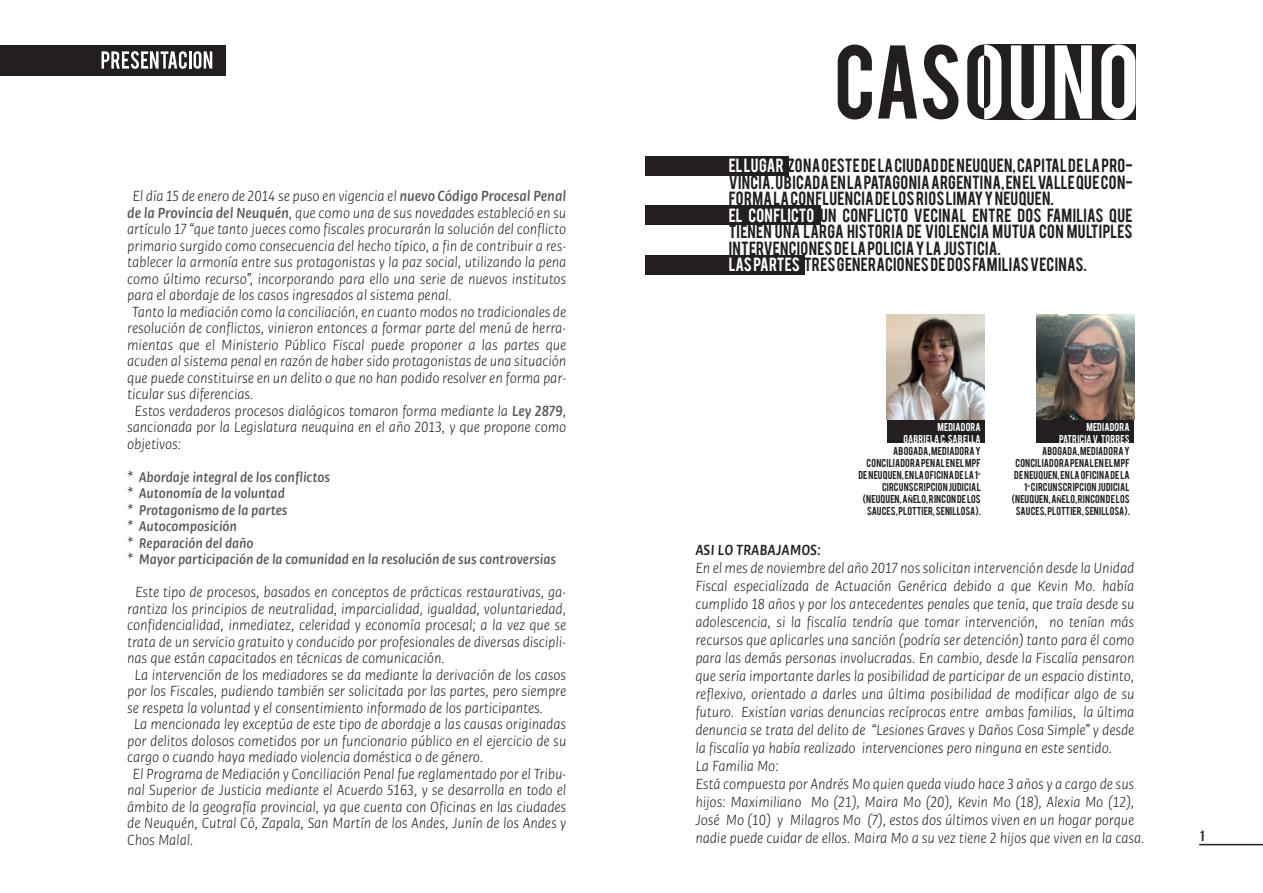
<style>
.page{position:relative;width:1263px;height:893px;background:#fff}
.page>*{position:absolute;margin:0;border:0;box-sizing:border-box;transform-origin:0 0}
.t1{font:italic 300 15.75px/18px "Bulo Rounded";color:#231f20}
.t2{font:italic 500 15.75px "Bulo Rounded";color:#231f20}
.t3{font:15px/16.5px "Bebas";letter-spacing:.015em;color:#231f20}
.t4{font:italic 500 15px/16.5px "Bulo Rounded";color:#57585a}
.t5{font:700 15px "Bebas Neue";color:#231f20}
.t6{font:9px/12px "Bebas";letter-spacing:.02em;color:#231f20;text-align:right}
.t7{font:9px/12px "Bebas";letter-spacing:.02em;color:#fff;text-align:right}
.s1{color:#fff}
.s2{font-weight:500;color:#57585a}
.s3{font-family:"Myriad Pro"}
.s4{font-family:"Arial Narrow";font-weight:700}
</style>
<div class="page">
<div style="left:0;top:45px;width:225px;height:30px;background:#231f20"></div>
<svg style="left:102px;top:51px;width:110px;height:18px"></svg>
<div style="left:887px;top:419px;width:97px;height:24px;background:#231f20"></div>
<hr style="left:1199px;top:844px;width:64px;height:1px;background:#231f20">
<div style="left:645px;top:255px;width:160px;height:19px;background:#231f20"></div>
<div style="left:645px;top:205px;width:175px;height:20px;background:#231f20"></div>
<div style="left:645px;top:156px;width:144px;height:20px;background:#231f20"></div>
<div style="left:984px;top:44px;width:151px;height:75px;background:#231f20"></div>
<svg style="left:838px;top:45px;width:34px;height:74px"></svg>
<svg style="left:878px;top:45px;width:39px;height:74px"></svg>
<svg style="left:923px;top:44px;width:35px;height:75px"></svg>
<svg style="left:1011px;top:45px;width:34px;height:74px"></svg>
<svg style="left:1055px;top:45px;width:37px;height:74px"></svg>
<svg style="left:1101px;top:44px;width:34px;height:75px"></svg>
<svg style="left:967px;top:44px;width:34px;height:75px"></svg>
<img style="left:887px;top:314px;width:97px;height:105px">
<div style="left:1036px;top:419px;width:98px;height:24px;background:#231f20"></div>
<img style="left:1036px;top:314px;width:98px;height:105px">
<p class="t3" style="left:729px;top:157px;width:405px"><span class="s1">EL LUGAR</span> ZONA OESTE DE LA CIUDAD DE NEUQUEN, CAPITAL DE LA PRO-VINCIA. UBICADA EN LA PATAGONIA ARGENTINA, EN EL VALLE QUE CON-FORMA LA CONFLUENCIA DE LOS RIOS LIMAY Y NEUQUEN.<br><span class="s1">EL CONFLICTO</span> UN CONFLICTO VECINAL ENTRE DOS FAMILIAS QUE TIENEN UNA LARGA HISTORIA DE VIOLENCIA MUTUA CON MULTIPLES INTERVENCIONES DE LA POLICIA Y LA JUSTICIA.<br><span class="s1">LAS PARTES</span> TRES GENERACIONES DE DOS FAMILIAS VECINAS.</p>
<p class="t1" style="left:132px;top:187px;width:435px">El día 15 de enero de 2014 se puso en vigencia el <span class="s2">nuevo Código Procesal Penal</span></p>
<p class="t1" style="left:127px;top:203px;width:440px"><span class="s2">de la Provincia del Neuquén</span>, que como una de sus novedades estableció en su</p>
<p class="t1" style="left:127px;top:220px;width:440px">artículo 17 “que tanto jueces como fiscales procurarán la solución del conflicto</p>
<p class="t1" style="left:127px;top:236px;width:441px">primario surgido como consecuencia del hecho típico, a fin de contribuir a res-</p>
<p class="t1" style="left:127px;top:253px;width:441px">tablecer la armonía entre sus protagonistas y la paz social, utilizando la pena</p>
<p class="t1" style="left:127px;top:269px;width:441px">como último recurso”, incorporando para ello una serie de nuevos institutos</p>
<p class="t1" style="left:127px;top:286px;width:326px">para el abordaje de los casos ingresados al sistema penal.</p>
<p class="t1" style="left:132px;top:302px;width:435px">Tanto la mediación como la conciliación, en cuanto modos no tradicionales de</p>
<p class="t1" style="left:127px;top:319px;width:440px">resolución de conflictos, vinieron entonces a formar parte del menú de herra-</p>
<p class="t1" style="left:127px;top:335px;width:440px">mientas que el Ministerio Público Fiscal puede proponer a las partes que</p>
<p class="t1" style="left:127px;top:352px;width:440px">acuden al sistema penal en razón de haber sido protagonistas de una situación</p>
<p class="t1" style="left:127px;top:368px;width:441px">que puede constituirse en un delito o que no han podido resolver en forma par-</p>
<p class="t1" style="left:127px;top:385px;width:128px">ticular sus diferencias.</p>
<p class="t1" style="left:135px;top:401px;width:433px">Estos verdaderos procesos dialógicos tomaron forma mediante la <span class="s2">Ley 2879</span>,</p>
<p class="t1" style="left:127px;top:418px;width:440px">sancionada por la Legislatura neuquina en el año 2013, y que propone como</p>
<p class="t1" style="left:127px;top:434px;width:56px">objetivos:</p>
<p class="t4" style="left:127px;top:468px;width:430px">* Abordaje integral de los conflictos<br>* Autonomía de la voluntad<br>* Protagonismo de la partes<br>* Autocomposición<br>* Reparación del daño<br>* Mayor participación de la comunidad en la resolución de sus controversias</p>
<p class="t1" style="left:135px;top:583px;width:433px">Este tipo de procesos, basados en conceptos de prácticas restaurativas, ga-</p>
<p class="t1" style="left:127px;top:599px;width:440px">rantiza los principios de neutralidad, imparcialidad, igualdad, voluntariedad,</p>
<p class="t1" style="left:127px;top:616px;width:441px">confidencialidad, inmediatez, celeridad y economía procesal; a la vez que se</p>
<p class="t1" style="left:127px;top:632px;width:440px">trata de un servicio gratuito y conducido por profesionales de diversas discipli-</p>
<p class="t1" style="left:127px;top:649px;width:319px">nas que están capacitados en técnicas de comunicación.</p>
<p class="t1" style="left:135px;top:665px;width:433px">La intervención de los mediadores se da mediante la derivación de los casos</p>
<p class="t1" style="left:127px;top:682px;width:440px">por los Fiscales, pudiendo también ser solicitada por las partes, pero siempre</p>
<p class="t1" style="left:127px;top:698px;width:417px">se respeta la voluntad y el consentimiento informado de los participantes.</p>
<p class="t1" style="left:134px;top:715px;width:434px">La mencionada ley exceptúa de este tipo de abordaje a las causas originadas</p>
<p class="t1" style="left:127px;top:731px;width:441px">por delitos dolosos cometidos por un funcionario público en el ejercicio de su</p>
<p class="t1" style="left:127px;top:748px;width:358px">cargo o cuando haya mediado violencia doméstica o de género.</p>
<p class="t1" style="left:133px;top:764px;width:435px">El Programa de Mediación y Conciliación Penal fue reglamentado por el Tribu-</p>
<p class="t1" style="left:127px;top:781px;width:440px">nal Superior de Justicia mediante el Acuerdo 5163, y se desarrolla en todo el</p>
<p class="t1" style="left:127px;top:797px;width:440px">ámbito de la geografía provincial, ya que cuenta con Oficinas en las ciudades</p>
<p class="t1" style="left:127px;top:814px;width:441px">de Neuquén, Cutral Có, Zapala, San Martín de los Andes, Junín de los Andes y</p>
<p class="t1" style="left:127px;top:830px;width:68px">Chos Malal.</p>
<p class="t5" style="left:1199px;top:827px;width:7px">1</p>
<p class="t7" style="left:1059px;top:420px;width:72px">MEDIADORA<br>PATRICIA V. TORRES</p>
<p class="t6" style="left:1012px;top:444px;width:119px">ABOGADA, MEDIADORA Y<br>CONCILIADORA PENAL EN EL MPF<br>DE NEUQUEN, EN LA OFICINA DE LA<br>1<span class="s3">°</span> CIRCUNSCRIPCION JUDICIAL (NEUQUEN, A<span class="s4">Ñ</span>ELO, RINCON DE LOS<br>SAUCES, PLOTTIER, SENILLOSA).</p>
<p class="t7" style="left:903px;top:420px;width:79px">MEDIADORA<br>GABRIELA C. SABELLA</p>
<p class="t6" style="left:858px;top:444px;width:124px">ABOGADA, MEDIADORA Y<br>CONCILIADORA PENAL EN EL MPF<br>DE NEUQUEN, EN LA OFICINA DE LA 1<span class="s3">°<br></span>CIRCUNSCRIPCION JUDICIAL (NEUQUEN, A<span class="s4">Ñ</span>ELO, RINCON DE LOS<br>SAUCES, PLOTTIER, SENILLOSA).</p>
<p class="t2" style="left:695px;top:540px;width:127px">ASI LO TRABAJAMOS:</p>
<p class="t1" style="left:695px;top:558px;width:451px">En el mes de noviembre del año 2017 nos solicitan intervención desde la Unidad Fiscal especializada de Actuación Genérica debido a que Kevin Mo. había cumplido 18 años y por los antecedentes penales que tenía, que traía desde su adolescencia, si la fiscalía tendría que tomar intervención, no tenían más recursos que aplicarles una sanción (podría ser detención) tanto para él como para las demás personas involucradas. En cambio, desde la Fiscalía pensaron que sería importante darles la posibilidad de participar de un espacio distinto, reflexivo, orientado a darles una última posibilidad de modificar algo de su futuro. Existían varias denuncias recíprocas entre ambas familias, la última denuncia se trata del delito de “Lesiones Graves y Daños Cosa Simple” y desde la fiscalía ya había realizado intervenciones pero ninguna en este sentido.<br>La Familia Mo:<br>Está compuesta por Andrés Mo quien queda viudo hace 3 años y a cargo de sus hijos: Maximiliano Mo (21), Maira Mo (20), Kevin Mo (18), Alexia Mo (12), José Mo (10) y Milagros Mo (7), estos dos últimos viven en un hogar porque nadie puede cuidar de ellos. Maira Mo a su vez tiene 2 hijos que viven en la casa.</p>
</div>
